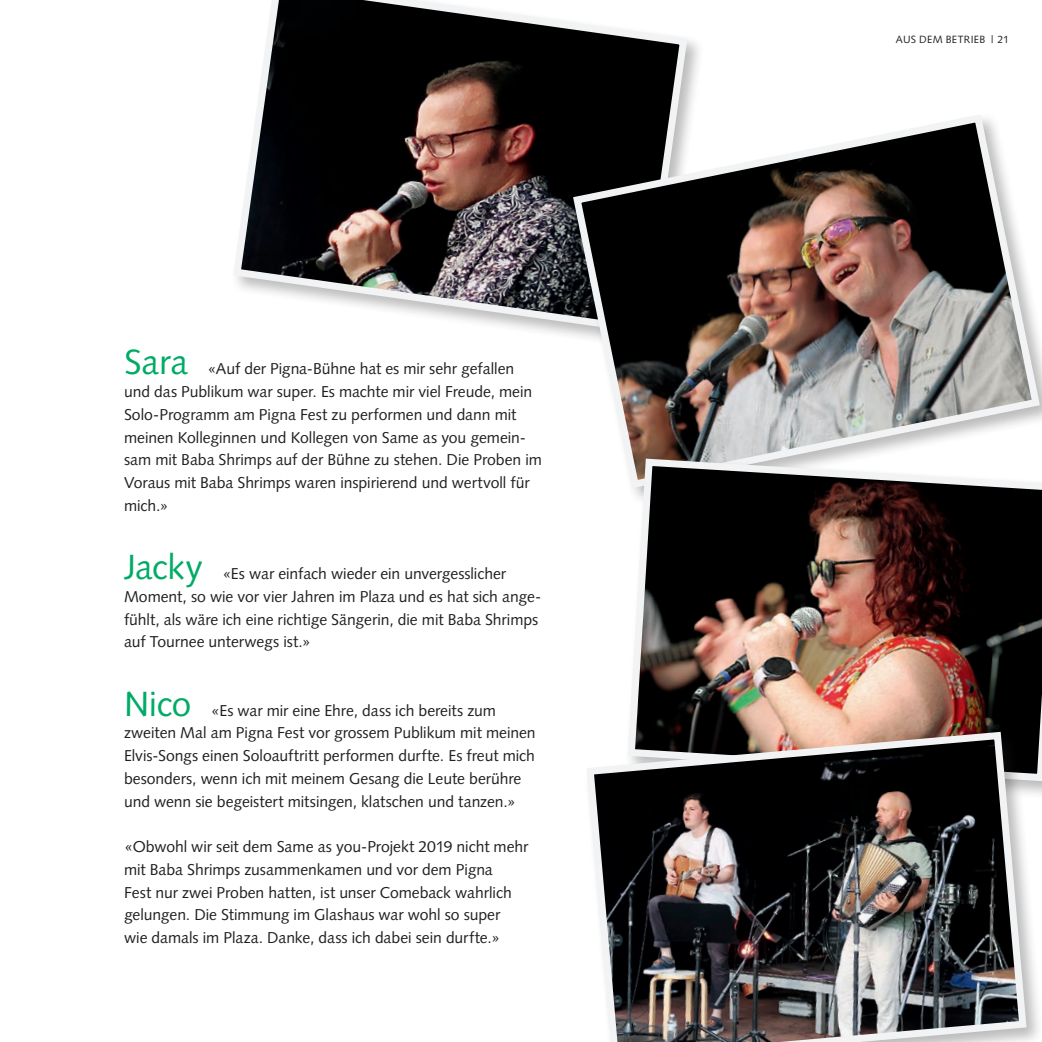
<style>
.page{position:relative;width:1042px;height:1042px;background:#fff}
.page>*{position:absolute;margin:0;border:0;box-sizing:border-box;transform-origin:0 0}
.t1{font:35px "Syntax LT Std";letter-spacing:-.005em;color:#00ab66}
.t2{font:15.75px/22.8px "Syntax LT Std";letter-spacing:-.005em;color:#231f20}
.t3{font:10.5px "Syntax LT Std";letter-spacing:.035em;color:#231f20}
</style>
<div class="page">
<img style="left:234px;top:0;width:457px;height:335px">
<img style="left:569px;top:110px;width:473px;height:345px">
<img style="left:625px;top:455px;width:417px;height:274px">
<div style="left:583px;top:729px;width:459px;height:313px;background:#231f20;opacity:.3"></div>
<img style="left:583px;top:728px;width:447px;height:314px">
<h1 class="t1" style="left:124px;top:341px;width:65px">Sara</h1>
<p class="t2" style="left:124px;top:357px;width:419px;text-indent:83px">«Auf der Pigna-Bühne hat es mir sehr gefallen und das Publikum war super. Es machte mir viel Freude, mein Solo-Programm am Pigna Fest zu performen und dann mit meinen Kolleginnen und Kollegen von Same as you gemein&shy;sam mit Baba Shrimps auf der Bühne zu stehen. Die Proben im Voraus mit Baba Shrimps waren inspirierend und wertvoll für mich.»</p>
<h1 class="t1" style="left:124px;top:546px;width:80px">Jacky</h1>
<p class="t2" style="left:124px;top:562px;width:419px;text-indent:98px">«Es war einfach wieder ein unvergesslicher Moment, so wie vor vier Jahren im Plaza und es hat sich ange&shy;fühlt, als wäre ich eine richtige Sängerin, die mit Baba Shrimps auf Tournee unterwegs ist.»</p>
<h1 class="t1" style="left:124px;top:683px;width:69px">Nico</h1>
<p class="t2" style="left:124px;top:699px;width:413px;text-indent:87px">«Es war mir eine Ehre, dass ich bereits zum zweiten Mal am Pigna Fest vor grossem Publikum mit meinen Elvis-Songs einen Soloauftritt performen durfte. Es freut mich besonders, wenn ich mit meinem Gesang die Leute berühre und wenn sie begeistert mitsingen, klatschen und tanzen.»</p>
<p class="t2" style="left:124px;top:835px;width:406px">«Obwohl wir seit dem Same as you-Projekt 2019 nicht mehr mit Baba Shrimps zusammenkamen und vor dem Pigna<br>Fest nur zwei Proben hatten, ist unser Comeback wahrlich gelungen. Die Stimmung im Glashaus war wohl so super<br>wie damals im Plaza. Danke, dass ich dabei sein durfte.»</p>
<p class="t3" style="left:896px;top:33px;width:115px">AUS DEM BETRIEB | 21</p>
</div>
